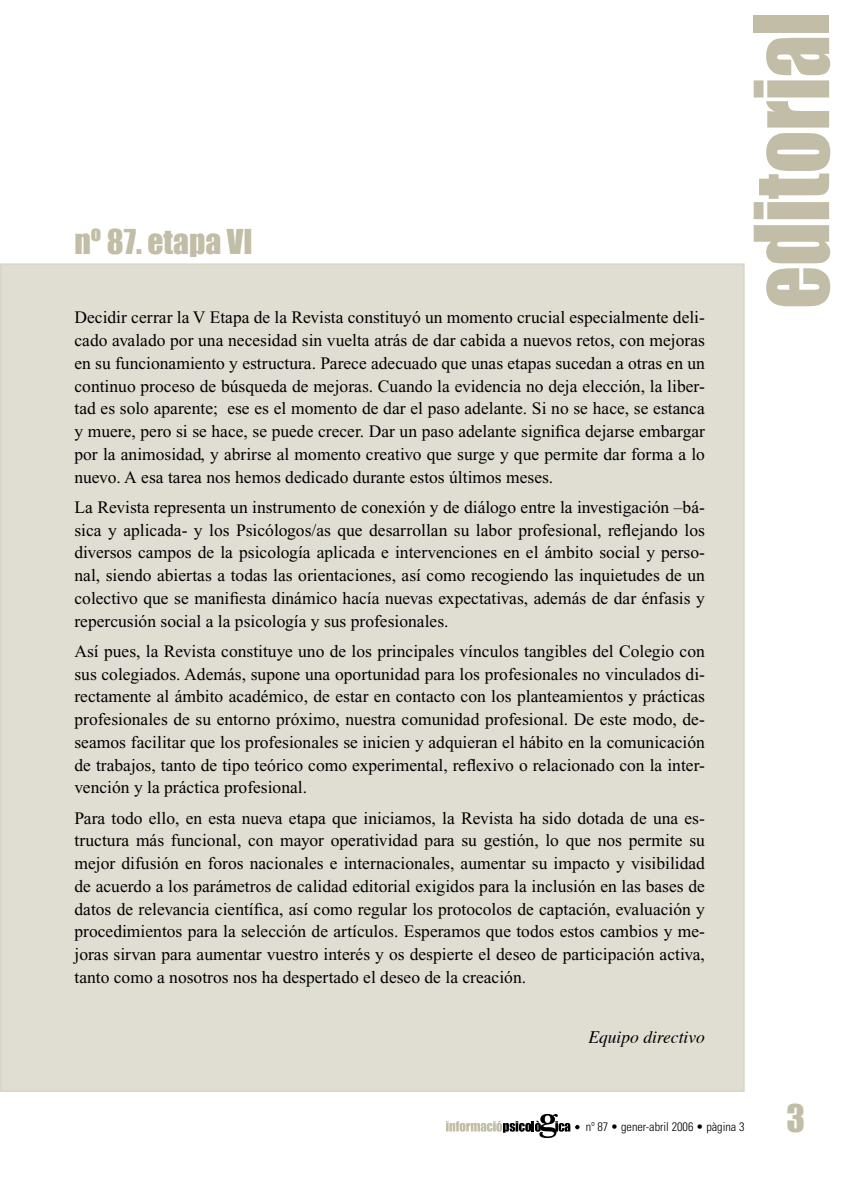
<style>
.page{position:relative;width:844px;height:1191px;background:#fff}
.page>*{position:absolute;margin:0;border:0;box-sizing:border-box;transform-origin:0 0}
.t1{font:95.38px "Impact";color:#c2bda6;scale:.88 1}
.t2{font:35px "Impact";color:#c2bda6}
.BIBLIOGRAFIA_TITULAR{font:31.5px "Impact";color:#c2bda6}
.CUERPO_DE_TEXTO{font:17.5px/22.8px "Times New Roman";color:#000;text-align:justify}
.AUTOR_en_artículo{font:italic 17.5px "Times";color:#000}
.t3{font:300 condensed 12.25px "Univers";color:#000}
</style>
<div class="page">
<div style="left:1px;top:264px;width:742px;height:827px;background:#e0ded2"></div>
<svg style="left:446px;top:1114px;width:133px;height:24px"></svg>
<p class="BIBLIOGRAFIA_TITULAR" style="left:74px;top:222px;width:179px">nº 87. etapa VI</p>
<p class="CUERPO_DE_TEXTO" style="left:74px;top:306px;width:632px">Decidir cerrar la V Etapa de la Revista constituyó un momento crucial especialmente deli&shy;cado avalado por una necesidad sin vuelta atrás de dar cabida a nuevos retos, con mejoras en su funcionamiento y estructura. Parece adecuado que unas etapas sucedan a otras en un continuo proceso de búsqueda de mejoras. Cuando la evidencia no deja elección, la liber&shy;tad es solo aparente; ese es el momento de dar el paso adelante. Si no se hace, se estanca y muere, pero si se hace, se puede crecer. Dar un paso adelante significa dejarse embargar por la animosidad, y abrirse al momento creativo que surge y que permite dar forma a lo nuevo. A esa tarea nos hemos dedicado durante estos últimos meses.</p>
<p class="CUERPO_DE_TEXTO" style="left:74px;top:495px;width:632px">La Revista representa un instrumento de conexión y de diálogo entre la investigación –bá&shy;sica y aplicada- y los Psicólogos/as que desarrollan su labor profesional, reflejando los diversos campos de la psicología aplicada e intervenciones en el ámbito social y perso&shy;nal, siendo abiertas a todas las orientaciones, así como recogiendo las inquietudes de un colectivo que se manifiesta dinámico hacía nuevas expectativas, además de dar énfasis y repercusión social a la psicología y sus profesionales.</p>
<p class="CUERPO_DE_TEXTO" style="left:74px;top:639px;width:632px">Así pues, la Revista constituye uno de los principales vínculos tangibles del Colegio con sus colegiados. Además, supone una oportunidad para los profesionales no vinculados di&shy;rectamente al ámbito académico, de estar en contacto con los planteamientos y prácticas profesionales de su entorno próximo, nuestra comunidad profesional. De este modo, de&shy;seamos facilitar que los profesionales se inicien y adquieran el hábito en la comunicación de trabajos, tanto de tipo teórico como experimental, reflexivo o relacionado con la inter&shy;vención y la práctica profesional.</p>
<p class="CUERPO_DE_TEXTO" style="left:74px;top:806px;width:632px">Para todo ello, en esta nueva etapa que iniciamos, la Revista ha sido dotada de una es&shy;tructura más funcional, con mayor operatividad para su gestión, lo que nos permite su mejor difusión en foros nacionales e internacionales, aumentar su impacto y visibilidad de acuerdo a los parámetros de calidad editorial exigidos para la inclusión en las bases de datos de relevancia científica, así como regular los protocolos de captación, evaluación y procedimientos para la selección de artículos. Esperamos que todos estos cambios y me&shy;joras sirvan para aumentar vuestro interés y os despierte el deseo de participación activa, tanto como a nosotros nos ha despertado el deseo de la creación.</p>
<p class="AUTOR_en_artículo" style="left:588px;top:1026px;width:118px">Equipo directivo</p>
<p class="t1" style="left:732px;top:309px;width:339px;rotate:-90deg">editorial</p>
<p class="t3" style="left:585px;top:1119px;width:160px">nº 87 • gener-abril 2006 • pàgina 3</p>
<h2 class="t2" style="left:786px;top:1096px;width:20px">3</h2>
</div>
